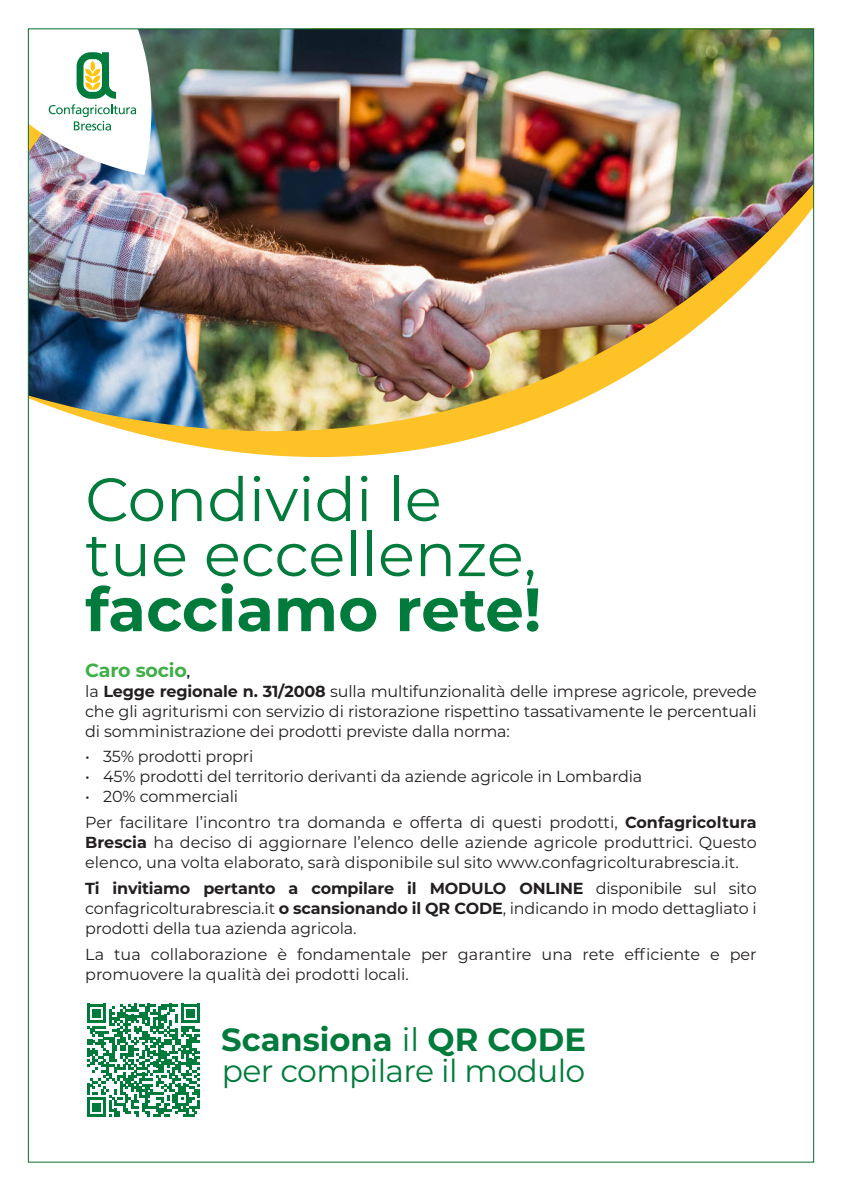
<style>
.page{position:relative;width:842px;height:1191px;background:#fff}
.page>*{position:absolute;margin:0;border:0;box-sizing:border-box;transform-origin:0 0}
.t1{font:61px/55px "Montserrat";color:#007b3b}
.t2{font:700 32.2px "Montserrat";color:#007b3b}
.t3{font:31.5px "Montserrat";letter-spacing:-.02em;color:#007b3b}
.t4{font:700 19px "Montserrat";letter-spacing:-.01em;color:#40ae49}
.t5{font:16px/20px "Montserrat";letter-spacing:-.01em;color:#231f20}
.s1{font-weight:700}
.s2{font-size:12px;color:#231f20}
.s3{font-weight:400}
</style>
<div class="page">
<svg style="left:156px;top:438px;width:318px;height:19px;fill:#fdc326"></svg>
<img style="left:30px;top:30px;width:782px;height:408px">
<svg style="left:30px;top:30px;width:145px;height:145px"></svg>
<svg style="left:87px;top:1003px;width:113px;height:113px"></svg>
<p class="t1" style="left:85px;top:470px;width:458px">Condividi le tue eccellenze, <span class="s1">facciamo rete!</span></p>
<p class="t4" style="left:85px;top:656px;width:106px">Caro socio<span class="s2">,</span></p>
<p class="t5" style="left:85px;top:680px;width:673px;text-align:justify">la <span class="s1">Legge regionale n. 31/2008</span> sulla multifunzionalità delle imprese agricole, prevede che gli agriturismi con servizio di ristorazione rispettino tassativamente le percentuali di somministrazione dei prodotti previste dalla norma:</p>
<p class="t5" style="left:85px;top:746px;width:170px">• 35% prodotti propri</p>
<p class="t5" style="left:85px;top:766px;width:559px">• 45% prodotti del territorio derivanti da aziende agricole in Lombardia</p>
<p class="t5" style="left:85px;top:783px;width:673px;line-height:25.7px">• 20% commerciali<br>Per facilitare l’incontro tra domanda e offerta di questi prodotti, <span class="s1">Confagricoltura</span></p>
<p class="t5" style="left:85px;top:832px;width:673px"><span class="s1">Brescia</span> ha deciso di aggiornare l’elenco delle aziende agricole produttrici. Questo elenco, una volta elaborato, sarà disponibile sul sito www.confagricolturabrescia.it.</p>
<p class="t5" style="left:85px;top:877px;width:673px;text-align:justify"><span class="s1">Ti invitiamo pertanto a compilare il MODULO ONLINE</span> disponibile sul sito confagricolturabrescia.it <span class="s1">o scansionando il QR CODE</span>, indicando in modo dettagliato i prodotti della tua azienda agricola.</p>
<p class="t5" style="left:85px;top:943px;width:673px">La tua collaborazione è fondamentale per garantire una rete efficiente e per promuovere la qualità dei prodotti locali.</p>
<p class="t2" style="left:221px;top:1016px;width:366px">Scansiona <span class="s3">il</span> QR CODE</p>
<p class="t3" style="left:222px;top:1049px;width:365px">per compilare il modulo</p>
</div>
